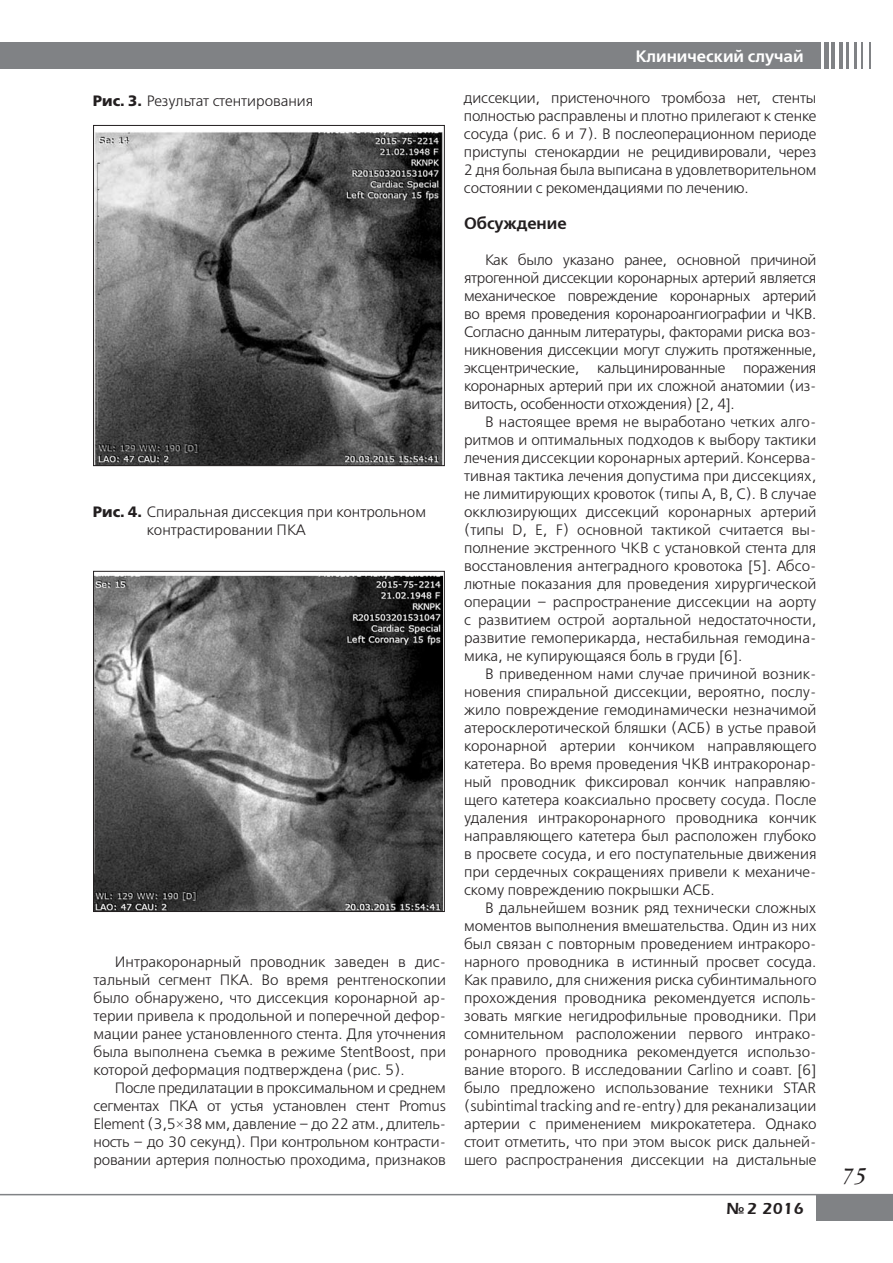
<style>
.page{position:relative;width:893px;height:1263px;background:#fff}
.page>*{position:absolute;margin:0;border:0;box-sizing:border-box;transform-origin:0 0}
.t1{font:italic 300 24px "Garamondcond";color:#231f20}
.t2{font:16.5px "Free Set Demi C";color:#fff}
.t3{font:16.5px "Free Set Demi C";color:#231f20}
.t4{font:600 16.5px "Everest";color:#231f20}
.t5{font:15px/18px "Free Set Light C";color:#231f20;text-align:justify}
.s1{font-family:"Free Set Bold C"}
.s2{font-family:"Times New Roman"}
</style>
<div class="page">
<svg style="left:869px;top:43px;width:1px;height:26px"></svg>
<svg style="left:862px;top:43px;width:1px;height:26px"></svg>
<hr style="left:854px;top:43px;width:2px;height:26px;background:#808285">
<hr style="left:847px;top:43px;width:2px;height:26px;background:#808285">
<hr style="left:839px;top:43px;width:3px;height:26px;background:#808285">
<hr style="left:832px;top:43px;width:3px;height:26px;background:#808285">
<hr style="left:824px;top:43px;width:4px;height:26px;background:#808285">
<div style="left:816px;top:43px;width:5px;height:26px;background:#808285"></div>
<div style="left:0;top:43px;width:819px;height:26px;background:#808285"></div>
<div style="left:816px;top:1194px;width:77px;height:26px;background:#808285"></div>
<hr style="left:0;top:1194px;width:893px;height:1px;background:#808285">
<img style="left:95px;top:132px;width:348px;height:332px">
<div style="left:93px;top:125px;width:352px;height:341px;border:1px solid #231f20"></div>
<img style="left:95px;top:575px;width:347px;height:335px">
<div style="left:93px;top:571px;width:352px;height:341px;border:1px solid #231f20"></div>
<p class="t5" style="left:93px;top:93px;width:222px"><span class="s1">Рис. 3.</span> Результат стентирования</p>
<p class="t5" style="left:147px;top:503px;width:281px;text-indent:-54px"><span class="s1">Рис. 4.</span> Спиральная диссекция при контрольном контрастировании ПКА</p>
<p class="t5" style="left:94px;top:954px;width:354px;text-indent:21px">Интракоронарный проводник заведен в дис&shy;тальный сегмент ПКА. Во время рентгеноскопии было обнаружено, что диссекция коронарной ар&shy;терии привела к продольной и поперечной дефор&shy;мации ранее установленного стента. Для уточнения была выполнена съемка в режиме StentBoost, при которой деформация подтверждена (рис. 5).</p>
<p class="t5" style="left:94px;top:1080px;width:354px;text-indent:21px">После предилатации в проксимальном и среднем сегментах ПКА от устья установлен стент Promus Element (3,5<span class="s2">×</span>38 мм, давление – до 22 атм., длитель&shy;ность – до 30 секунд). При контрольном контрасти&shy;ровании артерия полностью проходима, признаков</p>
<p class="t2" style="left:636px;top:47px;width:169px">Клинический случай</p>
<p class="t5" style="left:464px;top:90px;width:354px">диссекции, пристеночного тромбоза нет, стенты полностью расправлены и плотно прилегают к стенке сосуда (рис. 6 и 7). В послеоперационном периоде приступы стенокардии не рецидивировали, через 2 дня больная была выписана в удовлетворительном состоянии с рекомендациями по лечению.</p>
<p class="t3" style="left:464px;top:214px;width:104px">Обсуждение</p>
<p class="t5" style="left:464px;top:252px;width:354px;text-indent:21px">Как было указано ранее, основной причиной ятрогенной диссекции коронарных артерий является механическое повреждение коронарных артерий во время проведения коронароангиографии и ЧКВ.<br>Согласно данным литературы, факторами риска воз&shy;никновения диссекции могут служить протяженные, эксцентрические, кальцинированные поражения коронарных артерий при их сложной анатомии (из&shy;витость, особенности отхождения) [2, 4].</p>
<p class="t5" style="left:464px;top:414px;width:354px;text-indent:21px">В настоящее время не выработано четких алго&shy;ритмов и оптимальных подходов к выбору тактики лечения диссекции коронарных артерий. Консерва&shy;тивная тактика лечения допустима при диссекциях, не лимитирующих кровоток (типы А, В, С). В случае окклюзирующих диссекций коронарных артерий (типы D, E, F) основной тактикой считается вы&shy;полнение экстренного ЧКВ с установкой стента для восстановления антеградного кровотока [5]. Абсо&shy;лютные показания для проведения хирургической операции – распространение диссекции на аорту с развитием острой аортальной недостаточности, развитие гемоперикарда, нестабильная гемодина&shy;мика, не купирующаяся боль в груди [6].</p>
<p class="t5" style="left:464px;top:666px;width:354px;text-indent:21px">В приведенном нами случае причиной возник&shy;новения спиральной диссекции, вероятно, послу&shy;жило повреждение гемодинамически незначимой атеросклеротической бляшки (АСБ) в устье правой коронарной артерии кончиком направляющего катетера. Во время проведения ЧКВ интракоронар&shy;ный проводник фиксировал кончик направляю&shy;щего катетера коаксиально просвету сосуда. После удаления интракоронарного проводника кончик направляющего катетера был расположен глубоко в просвете сосуда, и его поступательные движения при сердечных сокращениях привели к механиче&shy;скому повреждению покрышки АСБ.</p>
<p class="t5" style="left:464px;top:900px;width:354px;text-indent:21px">В дальнейшем возник ряд технически сложных моментов выполнения вмешательства. Один из них был связан с повторным проведением интракоро&shy;нарного проводника в истинный просвет сосуда.<br>Как правило, для снижения риска субинтимального прохождения проводника рекомендуется исполь&shy;зовать мягкие негидрофильные проводники. При сомнительном расположении первого интрако&shy;ронарного проводника рекомендуется использо&shy;вание второго. В исследовании Carlino и соавт. [6] было предложено использование техники STAR (subintimal tracking and re-entry) для реканализации артерии с применением микрокатетера. Однако стоит отметить, что при этом высок риск дальней&shy;шего распространения диссекции на дистальные</p>
<p class="t4" style="left:726px;top:1200px;width:79px">¹2 2016</p>
<h1 class="t1" style="left:843px;top:1165px;width:26px">75</h1>
</div>
